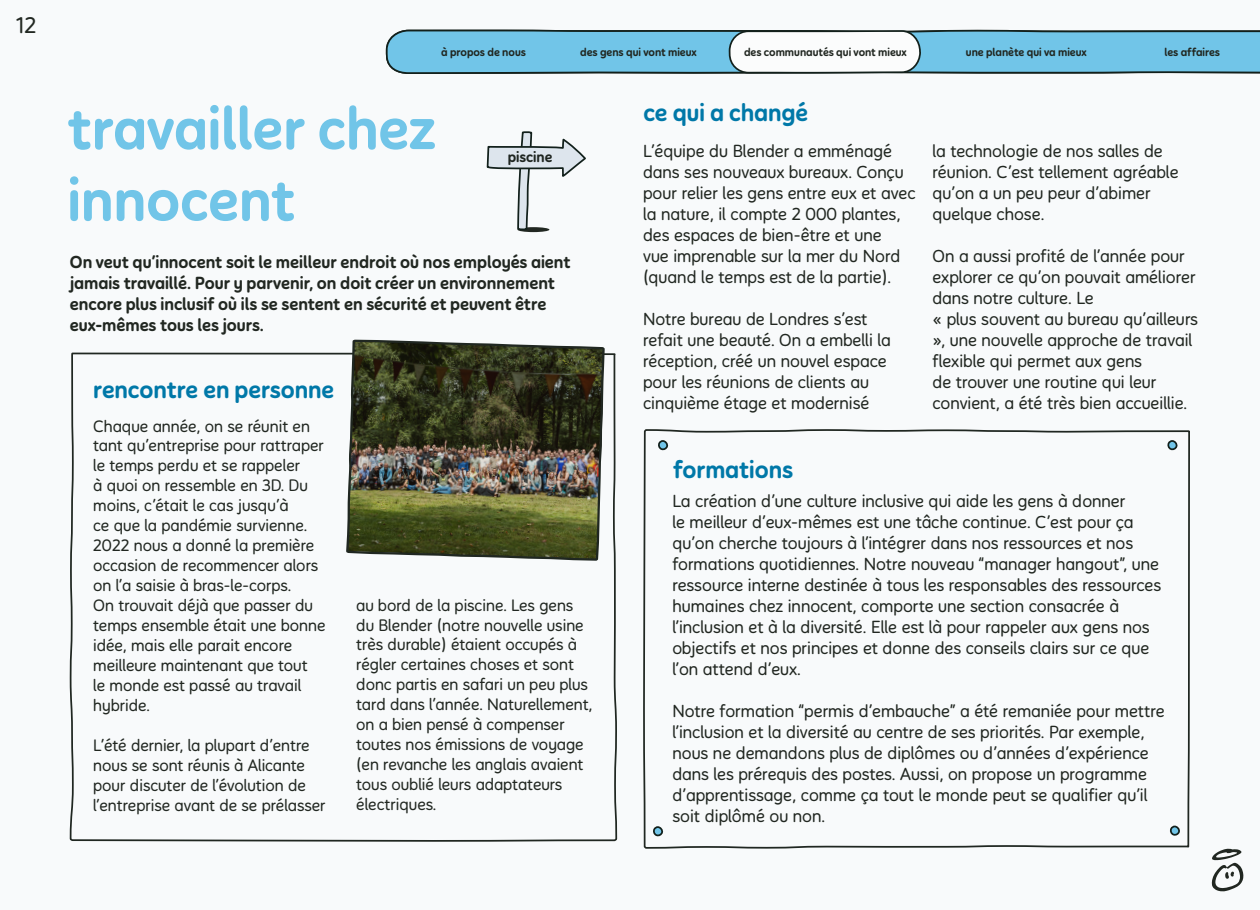
<style>
.page{position:relative;width:1260px;height:910px;background:#f8fafb}
.page>*{position:absolute;margin:0;border:0;box-sizing:border-box;transform-origin:0 0}
.title_double_line{font:700 59.5px "Innocent";color:#71c5e8}
.subheading{font:700 24.5px "Innocent";color:#0078a8}
.t1{font:300 22.75px "Innocent";color:#212721}
._15pt_bodycopy{font:300 17.5px/21px "Innocent";color:#212721}
._15pt_bodycopy-2{font:700 17.5px/21px "Innocent";color:#212721}
._15pt_bodycopy-3{font:300 16.62px/19.9px "Innocent";color:#212721}
.t2{font:700 14.88px "Innocent";color:#1f2621}
.subheading-2{font:700 11.38px "Innocent";color:#212721}
</style>
<div class="page">
<svg style="left:1212px;top:849px;width:31px;height:43px"></svg>
<svg style="left:643px;top:429px;width:547px;height:420px"></svg>
<svg style="left:69px;top:352px;width:549px;height:490px"></svg>
<img style="left:345px;top:230px;width:261px;height:479px">
<div style="left:517px;top:227px;width:32px;height:5px;background:#212721;border-radius:50%"></div>
<svg style="left:486px;top:131px;width:100px;height:99px"></svg>
<svg style="left:657px;top:439px;width:11px;height:12px"></svg>
<svg style="left:652px;top:825px;width:11px;height:12px"></svg>
<svg style="left:1166px;top:439px;width:11px;height:12px"></svg>
<svg style="left:1169px;top:825px;width:11px;height:11px"></svg>
<svg style="left:385px;top:29px;width:875px;height:45px"></svg>
<p class="t1" style="left:16px;top:11px;width:22px">12</p>
<p class="subheading-2" style="left:441px;top:45px;width:86px">à propos de nous</p>
<p class="subheading-2" style="left:580px;top:45px;width:118px">des gens qui vont mieux</p>
<p class="subheading-2" style="left:744px;top:45px;width:164px">des communautés qui vont mieux</p>
<p class="subheading-2" style="left:966px;top:45px;width:122px">une planète qui va mieux</p>
<p class="subheading-2" style="left:1164px;top:45px;width:57px">les affaires</p>
<p class="title_double_line" style="left:68px;top:92px;width:369px">travailler chez</p>
<p class="title_double_line" style="left:68px;top:163px;width:229px">innocent</p>
<p class="t2" style="left:508px;top:148px;width:46px">piscine</p>
<p class="_15pt_bodycopy-2" style="left:70px;top:251px;width:502px">On veut qu’innocent soit le meilleur endroit où nos employés aient jamais travaillé. Pour y parvenir, on doit créer un environnement encore plus inclusif où ils se sentent en sécurité et peuvent être</p>
<p class="_15pt_bodycopy-2" style="left:70px;top:314px;width:196px">eux-mêmes tous les jours.</p>
<p class="subheading" style="left:93px;top:374px;width:242px">rencontre en personne</p>
<p class="_15pt_bodycopy-3" style="left:93px;top:415px;width:234px">Chaque année, on se réunit en tant qu’entreprise pour rattraper le temps perdu et se rappeler<br>à quoi on ressemble en 3D. Du moins, c’était le cas jusqu’à<br>ce que la pandémie survienne.<br>2022 nous a donné la première occasion de recommencer alors on l’a saisie à bras-le-corps.<br>On trouvait déjà que passer du temps ensemble était une bonne idée, mais elle parait encore meilleure maintenant que tout<br>le monde est passé au travail hybride.</p>
<p class="_15pt_bodycopy-3" style="left:93px;top:735px;width:234px">L’été dernier, la plupart d’entre nous se sont réunis à Alicante pour discuter de l’évolution de l’entreprise avant de se prélasser</p>
<p class="_15pt_bodycopy-3" style="left:356px;top:594px;width:238px">au bord de la piscine. Les gens du Blender (notre nouvelle usine très durable) étaient occupés à régler certaines choses et sont donc partis en safari un peu plus tard dans l’année. Naturellement, on a bien pensé à compenser toutes nos émissions de voyage (en revanche les anglais avaient tous oublié leurs adaptateurs électriques.</p>
<p class="subheading" style="left:643px;top:97px;width:166px">ce qui a changé</p>
<p class="_15pt_bodycopy" style="left:643px;top:140px;width:274px">L’équipe du Blender a emménagé dans ses nouveaux bureaux. Conçu pour relier les gens entre eux et avec la nature, il compte 2 000 plantes, des espaces de bien-être et une<br>vue imprenable sur la mer du Nord (quand le temps est de la partie).</p>
<p class="_15pt_bodycopy" style="left:643px;top:308px;width:249px">Notre bureau de Londres s’est refait une beauté. On a embelli la réception, créé un nouvel espace pour les réunions de clients au cinquième étage et modernisé</p>
<p class="_15pt_bodycopy" style="left:932px;top:140px;width:248px">la technologie de nos salles de réunion. C’est tellement agréable qu’on a un peu peur d’abimer quelque chose.</p>
<p class="_15pt_bodycopy" style="left:932px;top:245px;width:265px">On a aussi profité de l’année pour explorer ce qu’on pouvait améliorer dans notre culture. Le</p>
<p class="_15pt_bodycopy" style="left:932px;top:308px;width:267px">« plus souvent au bureau qu’ailleurs », une nouvelle approche de travail flexible qui permet aux gens<br>de trouver une routine qui leur convient, a été très bien accueillie.</p>
<p class="subheading" style="left:673px;top:454px;width:122px">formations</p>
<p class="_15pt_bodycopy" style="left:672px;top:490px;width:490px">La création d’une culture inclusive qui aide les gens à donner<br>le meilleur d’eux-mêmes est une tâche continue. C’est pour ça qu’on cherche toujours à l’intégrer dans nos ressources et nos formations quotidiennes. Notre nouveau “manager hangout”, une ressource interne destinée à tous les responsables des ressources humaines chez innocent, comporte une section consacrée à l’inclusion et à la diversité. Elle est là pour rappeler aux gens nos objectifs et nos principes et donne des conseils clairs sur ce que l’on attend d’eux.</p>
<p class="_15pt_bodycopy" style="left:672px;top:700px;width:494px">Notre formation “permis d’embauche” a été remaniée pour mettre l’inclusion et la diversité au centre de ses priorités. Par exemple, nous ne demandons plus de diplômes ou d’années d’expérience dans les prérequis des postes. Aussi, on propose un programme d’apprentissage, comme ça tout le monde peut se qualifier qu’il soit diplômé ou non.</p>
</div>
